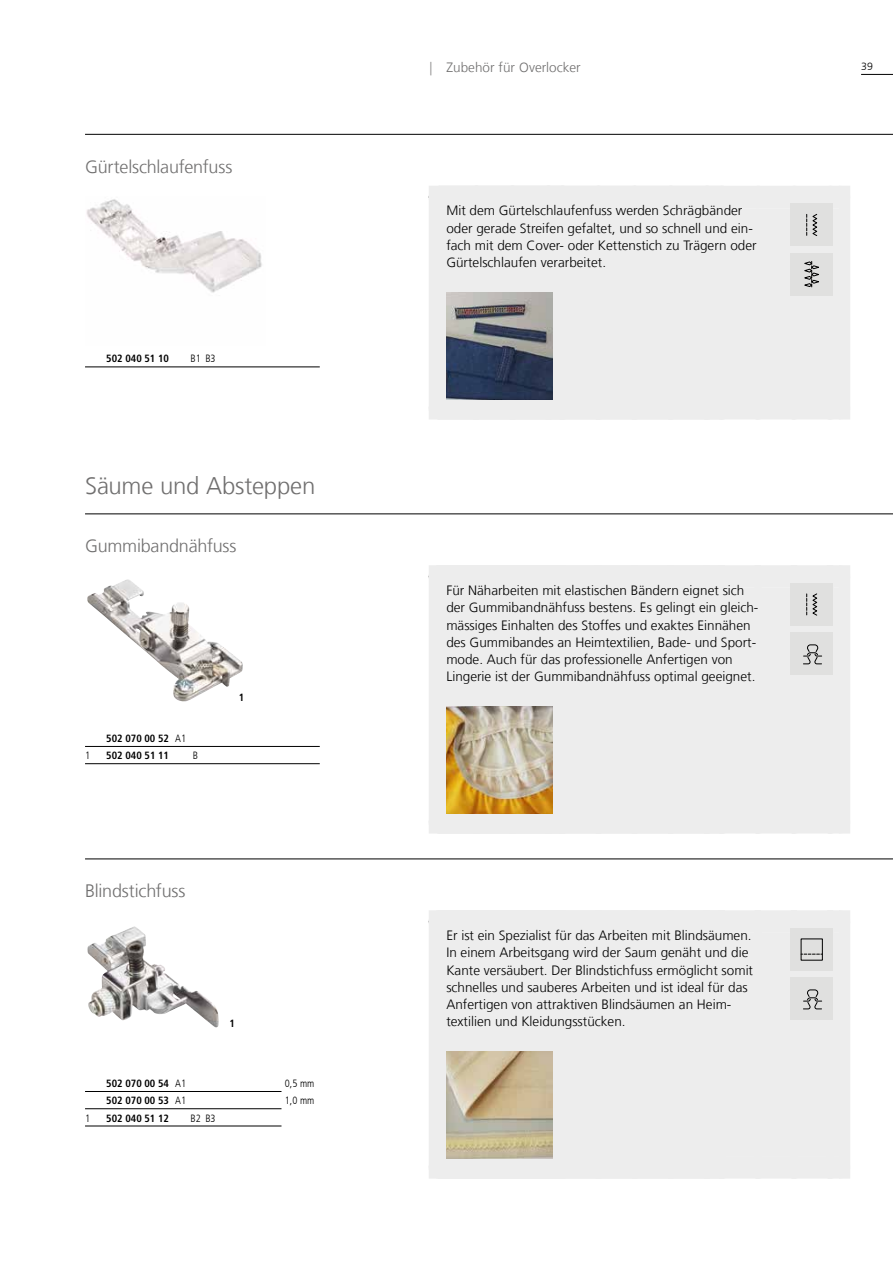
<style>
.page{position:relative;width:893px;height:1263px;background:#fff}
.page>*{position:absolute;margin:0;border:0;box-sizing:border-box;transform-origin:0 0}
.t1{font:300 24px "Frutiger LT Com";letter-spacing:-.01em;color:#706f6f}
.t2{font:300 18px "Frutiger LT Com";letter-spacing:-.015em;color:#706f6f}
.t3{font:300 13.5px/17.2px "Frutiger LT Com";color:#000}
.t4{font:300 13.5px "Frutiger LT Com";color:#706f6f}
.t5{font:700 condensed 10.5px "Frutiger LT Com";color:#000}
.t6{font:300 condensed 10.5px "Frutiger LT Com";color:#000}
.t7{font:300 10.5px "Frutiger LT Com";color:#000}
.s1{font-weight:300}
.s2{font-stretch:condensed}
</style>
<div class="page">
<hr style="left:861px;top:74px;width:32px;height:1px;background:#000">
<hr style="left:85px;top:134px;width:808px;height:1px;background:#000">
<div style="left:429px;top:186px;width:421px;height:233px;background:#ededed"></div>
<div style="left:429px;top:186px;width:410px;height:22px;background:#ededed"></div>
<div style="left:440px;top:397px;width:399px;height:22px;background:#ededed"></div>
<img style="left:86px;top:199px;width:176px;height:94px">
<img style="left:446px;top:293px;width:107px;height:106px">
<div style="left:790px;top:204px;width:43px;height:42px;background:#e0e0df"></div>
<svg style="left:806px;top:214px;width:11px;height:22px"></svg>
<div style="left:790px;top:253px;width:43px;height:42px;background:#e0e0df"></div>
<svg style="left:804px;top:261px;width:15px;height:26px"></svg>
<hr style="left:85px;top:513px;width:808px;height:1px;background:#000">
<hr style="left:85px;top:858px;width:808px;height:1px;background:#000">
<div style="left:429px;top:565px;width:421px;height:268px;background:#ededed"></div>
<div style="left:440px;top:811px;width:399px;height:22px;background:#ededed"></div>
<img style="left:87px;top:579px;width:156px;height:123px">
<img style="left:446px;top:707px;width:107px;height:106px">
<div style="left:790px;top:583px;width:43px;height:43px;background:#e0e0df"></div>
<div style="left:429px;top:565px;width:410px;height:51px;background:#ededed"></div>
<div style="left:790px;top:632px;width:43px;height:43px;background:#e0e0df"></div>
<svg style="left:803px;top:644px;width:19px;height:20px"></svg>
<div style="left:429px;top:910px;width:421px;height:268px;background:#ededed"></div>
<div style="left:429px;top:910px;width:410px;height:23px;background:#ededed"></div>
<div style="left:440px;top:1156px;width:399px;height:22px;background:#ededed"></div>
<img style="left:87px;top:926px;width:132px;height:102px">
<img style="left:446px;top:1052px;width:107px;height:106px">
<div style="left:790px;top:928px;width:43px;height:43px;background:#e0e0df"></div>
<svg style="left:801px;top:954px;width:21px;height:1px"></svg>
<div style="left:790px;top:977px;width:43px;height:43px;background:#e0e0df"></div>
<svg style="left:803px;top:989px;width:19px;height:20px"></svg>
<hr style="left:85px;top:366px;width:235px;height:1px;background:#000">
<hr style="left:85px;top:746px;width:235px;height:1px;background:#000">
<hr style="left:85px;top:763px;width:235px;height:1px;background:#000">
<hr style="left:85px;top:1091px;width:196px;height:1px;background:#000">
<hr style="left:85px;top:1108px;width:196px;height:1px;background:#000">
<hr style="left:85px;top:1125px;width:196px;height:1px;background:#000">
<h2 class="t2" style="left:85px;top:156px;width:149px">Gürtelschlaufenfuss</h2>
<p class="t5" style="left:106px;top:353px;width:64px">502 040 51 10</p>
<p class="t6" style="left:190px;top:353px;width:27px">B1 B3</p>
<h1 class="t1" style="left:85px;top:472px;width:232px">Säume und Absteppen</h1>
<h2 class="t2" style="left:85px;top:536px;width:153px">Gummibandnähfuss</h2>
<p class="t5" style="left:106px;top:732px;width:81px">502 070 00 52 <span class="s1">A1</span></p>
<p class="t6" style="left:85px;top:750px;width:7px">1</p>
<p class="t5" style="left:106px;top:749px;width:64px">502 040 51 11</p>
<p class="t6" style="left:193px;top:750px;width:7px">B</p>
<p class="t5" style="left:239px;top:692px;width:7px">1</p>
<h2 class="t2" style="left:85px;top:881px;width:102px">Blindstichfuss</h2>
<p class="t5" style="left:230px;top:1017px;width:7px">1</p>
<p class="t5" style="left:106px;top:1077px;width:81px">502 070 00 54 <span class="s1">A1</span></p>
<p class="t6" style="left:285px;top:1077px;width:31px">0,5 mm</p>
<p class="t5" style="left:106px;top:1094px;width:81px">502 070 00 53 <span class="s1">A1</span></p>
<p class="t6" style="left:285px;top:1095px;width:31px">1,0 mm</p>
<p class="t6" style="left:85px;top:1112px;width:7px">1</p>
<p class="t5" style="left:106px;top:1112px;width:64px">502 040 51 12</p>
<p class="t6" style="left:190px;top:1112px;width:27px">B2 B3</p>
<p class="t4" style="left:429px;top:59px;width:153px"><span class="s2">|</span> Zubehör für Overlocker</p>
<p class="t3" style="left:446px;top:202px;width:312px">Mit dem Gürtelschlaufenfuss werden Schrägbänder oder gerade Streifen gefaltet, und so schnell und ein&shy;fach mit dem Cover- oder Kettenstich zu Trägern oder Gürtelschlaufen verarbeitet.</p>
<p class="t7" style="left:861px;top:60px;width:14px">39</p>
<p class="t3" style="left:446px;top:582px;width:314px">Für Näharbeiten mit elastischen Bändern eignet sich der Gummibandnähfuss bestens. Es gelingt ein gleich&shy;mässiges Einhalten des Stoffes und exaktes Einnähen des Gummibandes an Heimtextilien, Bade- und Sport&shy;mode. Auch für das professionelle Anfertigen von Lingerie ist der Gummibandnähfuss optimal geeignet.</p>
<p class="t3" style="left:446px;top:927px;width:308px">Er ist ein Spezialist für das Arbeiten mit Blindsäumen.<br>In einem Arbeitsgang wird der Saum genäht und die Kante versäubert. Der Blindstichfuss ermöglicht somit schnelles und sauberes Arbeiten und ist ideal für das Anfertigen von attraktiven Blindsäumen an Heim&shy;textilien und Kleidungsstücken.</p>
</div>
